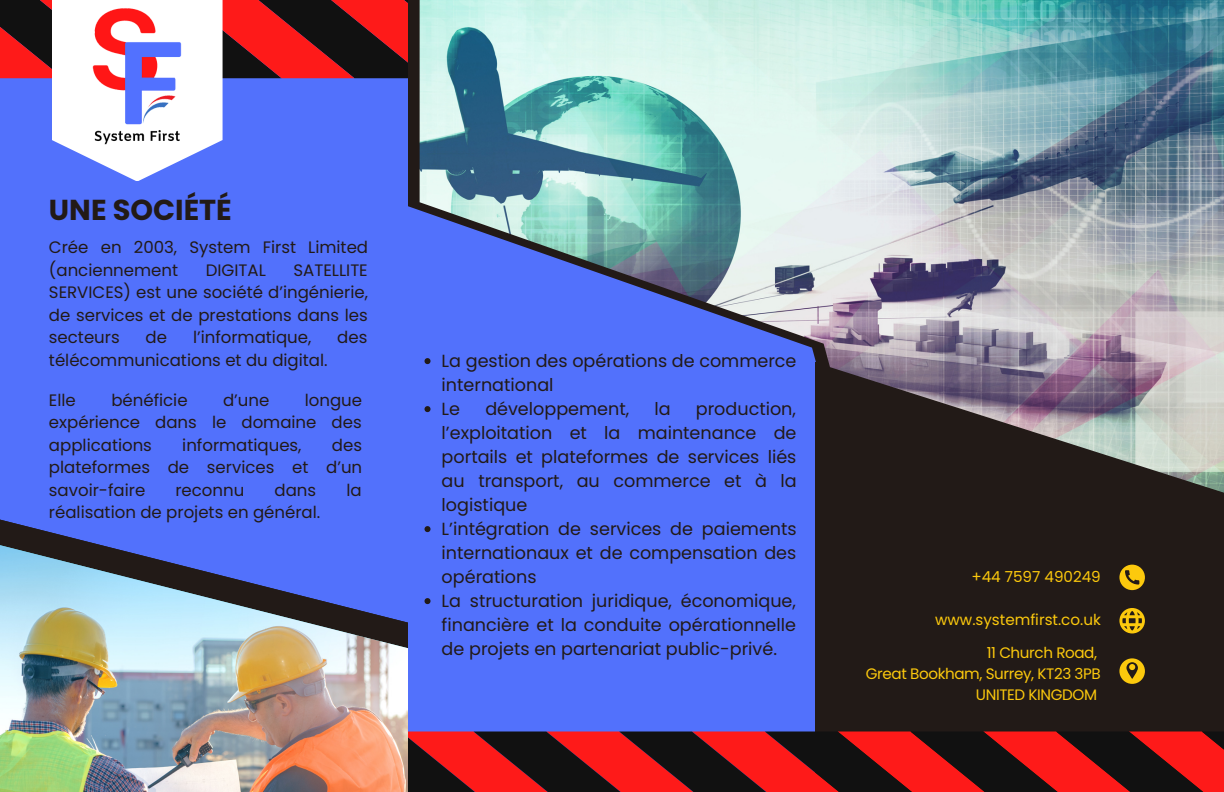
<style>
.page{position:relative;width:1224px;height:792px;background:#5271fc}
.page>*{position:absolute;margin:0;border:0;box-sizing:border-box;transform-origin:0 0}
.t1{font:700 28.9px "Poppins";color:#221a17}
.t2{font:17.6px/24px "Poppins";color:#221a17}
.t3{font:16.6px/22.5px "Poppins";color:#221a17;text-align:justify}
.t4{font:15.2px/33.3px "Poppins";color:#fcc90d;text-align:right}
.t5{font:15.2px/21px "Poppins";letter-spacing:-.025em;color:#fcc90d;text-align:right}
</style>
<div class="page">
<div style="left:816px;top:363px;width:408px;height:429px;background:#221a17"></div>
<svg style="left:0;top:0;width:408px;height:78px;background:#861515"></svg>
<svg style="left:408px;top:732px;width:816px;height:60px;background:#881515"></svg>
<svg style="left:408px;top:0;width:408px;height:500px"></svg>
<img style="left:420px;top:0;width:804px;height:496px">
<svg style="left:99px;top:163px;width:76px;height:17px"></svg>
<img style="left:0;top:526px;width:408px;height:266px">
<svg style="left:1119px;top:565px;width:26px;height:25px"></svg>
<svg style="left:1119px;top:608px;width:26px;height:25px"></svg>
<svg style="left:1119px;top:658px;width:26px;height:26px"></svg>
<img style="left:52px;top:0;width:171px;height:163px">
<svg style="left:425px;top:358px;width:6px;height:6px"></svg>
<svg style="left:425px;top:406px;width:6px;height:6px"></svg>
<svg style="left:425px;top:526px;width:6px;height:6px"></svg>
<svg style="left:425px;top:598px;width:6px;height:6px"></svg>
<h1 class="t1" style="left:49px;top:189px;width:184px">UNE SOCIÉTÉ</h1>
<p class="t3" style="left:49px;top:236px;width:321px">Crée en 2003, System First Limited (anciennement</p>
<p class="t3" style="left:49px;top:259px;width:320px;text-indent:245px">SATELLITE SERVICES) est une société d’ingénierie, de services et de prestations dans les secteurs</p>
<p class="t3" style="left:206px;top:259px;width:62px">DIGITAL</p>
<p class="t3" style="left:146px;top:326px;width:23px">de</p>
<p class="t3" style="left:193px;top:326px;width:120px">l’informatique,</p>
<p class="t3" style="left:337px;top:326px;width:32px">des</p>
<p class="t3" style="left:49px;top:349px;width:280px">télécommunications et du digital.</p>
<p class="t3" style="left:49px;top:388px;width:28px">Elle</p>
<p class="t3" style="left:111px;top:388px;width:78px">bénéficie</p>
<p class="t3" style="left:223px;top:388px;width:48px">d’une</p>
<p class="t3" style="left:49px;top:388px;width:315px;text-indent:256px">longue expérience dans le domaine des applications</p>
<p class="t3" style="left:182px;top:433px;width:121px">informatiques,</p>
<p class="t3" style="left:49px;top:433px;width:315px;text-indent:283px">des plateformes de services et d’un savoir-faire</p>
<p class="t3" style="left:175px;top:478px;width:70px">reconnu</p>
<p class="t3" style="left:275px;top:478px;width:43px">dans</p>
<p class="t3" style="left:346px;top:478px;width:17px">la</p>
<p class="t3" style="left:49px;top:501px;width:273px">réalisation de projets en général.</p>
<p class="t2" style="left:442px;top:349px;width:356px">La gestion des opérations de commerce international<br>Le</p>
<p class="t2" style="left:485px;top:397px;width:145px">développement,</p>
<p class="t2" style="left:654px;top:397px;width:18px">la</p>
<p class="t2" style="left:442px;top:397px;width:357px;text-indent:254px">production, l’exploitation et la maintenance de portails et plateformes de services liés au transport, au commerce et à la logistique<br>L’intégration de services de paiements internationaux et de compensation des opérations<br>La structuration juridique, économique, financière et la conduite opérationnelle de projets en partenariat public-privé.</p>
<p class="t4" style="left:971px;top:560px;width:131px">+44 7597 490249</p>
<p class="t4" style="left:935px;top:603px;width:167px">www.systemfirst.co.uk<br>11 Church Road,</p>
<p class="t5" style="left:866px;top:664px;width:236px">Great Bookham, Surrey, KT23 3PB<br>UNITED KINGDOM</p>
</div>
